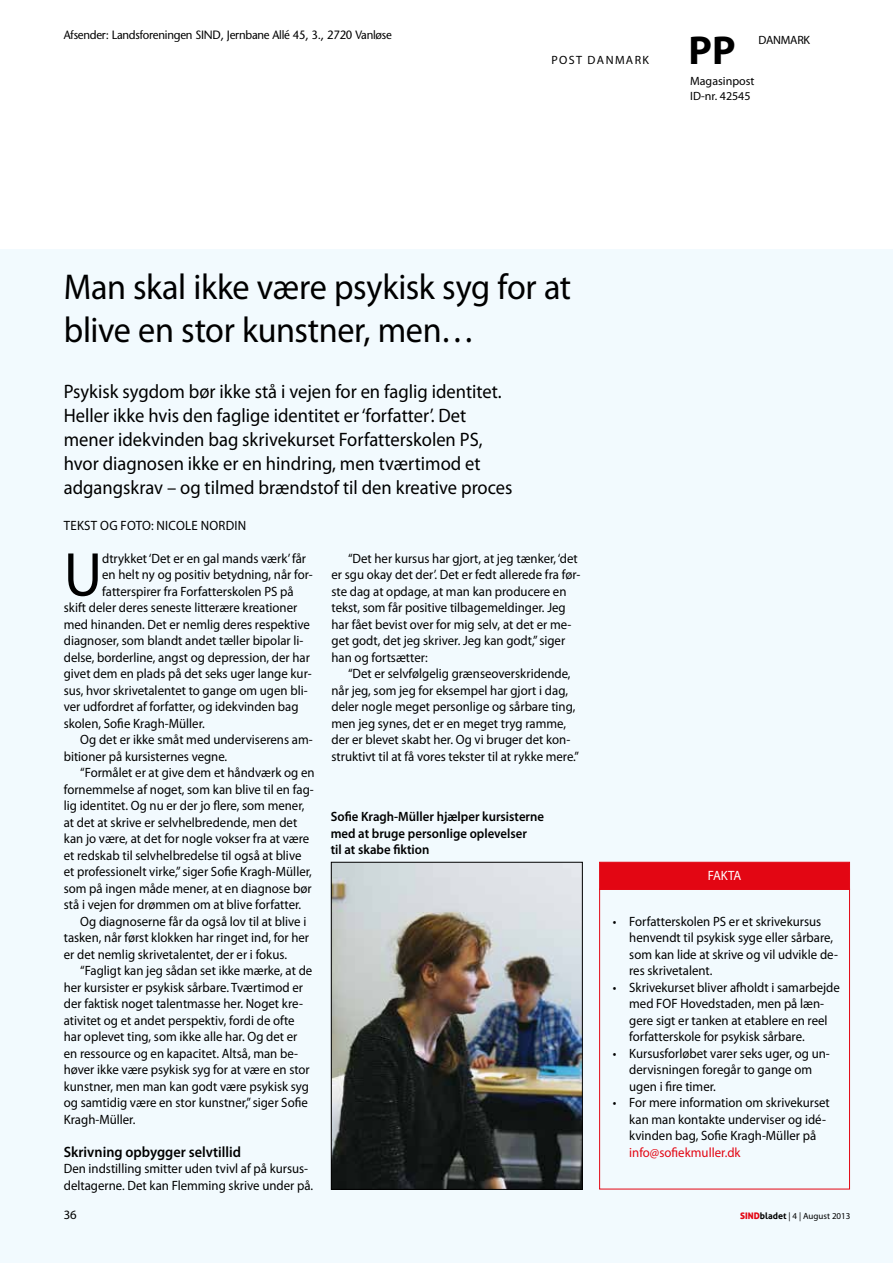
<style>
.page{position:relative;width:893px;height:1263px;background:#fff}
.page>*{position:absolute;margin:0;border:0;box-sizing:border-box;transform-origin:0 0}
.t1{font:62.4px "Myriad Pro";color:#000;scale:.95 1}
.t2{font:700 40.5px "Myriad Pro";color:#000}
.t3{font:36px/43.5px "Myriad Pro";letter-spacing:-.01em;color:#000;scale:.95 1}
.t4{font:19.5px/24px "Myriad Pro";color:#000;scale:.95 1}
.t5{font:600 15px "Myriad Pro";color:#000;scale:.95 1}
.t6{font:13.5px/16.5px "Myriad Pro";color:#000;scale:.95 1}
.t7{font:600 13.5px/16.5px "Myriad Pro";color:#000;scale:.95 1}
.t8{font:13.5px "Myriad Pro";letter-spacing:.02em;color:#000;scale:.95 1}
.t9{font:13.5px "Myriad Pro";color:#e30613;scale:.95 1}
.t10{font:13.5px "Myriad Pro";letter-spacing:-.04em;color:#fff;scale:.95 1}
.t11{font:12.75px "Myriad Pro";color:#000}
.t12{font:12px "Stone Sans";letter-spacing:-.02em;color:#000;scale:.95 1}
.t13{font:12px/15px "Myriad Pro";color:#000}
.t14{font:12px "Myriad Pro";letter-spacing:.12em;color:#000}
.t15{font:12px "Myriad Pro";letter-spacing:-.02em;color:#000}
.t16{font:9px "Myriad Pro";color:#000}
.s1{font-family:"Aller Display";color:#e30613}
.s2{font-family:"Aller";font-weight:700}
</style>
<div class="page">
<div style="left:0;top:249px;width:893px;height:1014px;background:#f2fafe"></div>
<div style="left:599px;top:889px;width:251px;height:300px;border:1px solid #e30613"></div>
<div style="left:599px;top:862px;width:251px;height:28px;background:#e30613;border:1px solid #e30613"></div>
<img style="left:333px;top:864px;width:248px;height:324px">
<div style="left:331px;top:862px;width:252px;height:328px;border:1px solid #000"></div>
<p class="t12" style="left:64px;top:28px;width:347px">Afsender: Landsforeningen SIND, Jernbane Allé 45, 3., 2720 Vanløse</p>
<p class="t14" style="left:551px;top:52px;width:99px">POST DANMARK</p>
<h2 class="t2" style="left:688px;top:24px;width:49px">PP</h2>
<p class="t15" style="left:759px;top:33px;width:53px">DANMARK</p>
<p class="t13" style="left:690px;top:73px;width:66px">Magasinpost<br>ID-nr. 42545</p>
<h3 class="t3" style="left:64px;top:264px;width:536px">Man skal ikke være psykisk syg for at blive en stor kunstner, men…</h3>
<p class="t4" style="left:64px;top:379px;width:474px">Psykisk sygdom bør ikke stå i vejen for en faglig identitet.<br>Heller ikke hvis den faglige identitet er ‘forfatter’. Det mener idekvinden bag skrivekurset Forfatterskolen PS, hvor diagnosen ikke er en hindring, men tværtimod et adgangskrav – og tilmed brændstof til den kreative proces</p>
<p class="t8" style="left:64px;top:517px;width:193px">TEKST OG FOTO: NICOLE NORDIN</p>
<h1 class="t1" style="left:64px;top:536px;width:42px">U</h1>
<p class="t6" style="left:102px;top:550px;width:216px">dtrykket ‘Det er en gal mands værk’ får</p>
<p class="t6" style="left:331px;top:550px;width:264px;text-indent:17px">“Det her kursus har gjort, at jeg tænker, ‘det er sgu okay det der’. Det er fedt allerede fra før&shy;ste dag at opdage, at man kan producere en tekst, som får positive tilbagemeldinger. Jeg har fået bevist over for mig selv, at det er me&shy;get godt, det jeg skriver. Jeg kan godt,” siger han og fortsætter:</p>
<p class="t6" style="left:331px;top:665px;width:262px;text-indent:17px">“Det er selvfølgelig grænseoverskridende, når jeg, som jeg for eksempel har gjort i dag, deler nogle meget personlige og sårbare ting, men jeg synes, det er en meget tryg ramme, der er blevet skabt her. Og vi bruger det kon&shy;struktivt til at få vores tekster til at rykke mere.”</p>
<p class="t6" style="left:102px;top:566px;width:223px">en helt ny og positiv betydning, når for-</p>
<p class="t6" style="left:102px;top:583px;width:203px">fatterspirer fra Forfatterskolen PS på</p>
<p class="t6" style="left:64px;top:599px;width:247px">skift deler deres seneste litterære kreationer</p>
<p class="t6" style="left:64px;top:616px;width:261px">med hinanden. Det er nemlig deres respektive</p>
<p class="t6" style="left:64px;top:632px;width:254px">diagnoser, som blandt andet tæller bipolar li-</p>
<p class="t6" style="left:64px;top:649px;width:261px">delse, borderline, angst og depression, der har</p>
<p class="t6" style="left:64px;top:665px;width:262px">givet dem en plads på det seks uger lange kur-</p>
<p class="t6" style="left:64px;top:682px;width:258px">sus, hvor skrivetalentet to gange om ugen bli-</p>
<p class="t6" style="left:64px;top:698px;width:249px">ver udfordret af forfatter, og idekvinden bag</p>
<p class="t6" style="left:64px;top:715px;width:150px">skolen, Sofie Kragh-Müller.</p>
<p class="t6" style="left:80px;top:731px;width:246px">Og det er ikke småt med underviserens am-</p>
<p class="t6" style="left:64px;top:748px;width:174px">bitioner på kursisternes vegne.</p>
<p class="t6" style="left:80px;top:764px;width:248px">“Formålet er at give dem et håndværk og en</p>
<p class="t6" style="left:64px;top:781px;width:265px">fornemmelse af noget, som kan blive til en fag-</p>
<p class="t6" style="left:64px;top:797px;width:255px">lig identitet. Og nu er der jo flere, som mener,</p>
<p class="t6" style="left:64px;top:814px;width:247px">at det at skrive er selvhelbredende, men det</p>
<p class="t6" style="left:64px;top:830px;width:260px">kan jo være, at det for nogle vokser fra at være</p>
<p class="t6" style="left:64px;top:847px;width:252px">et redskab til selvhelbredelse til også at blive</p>
<p class="t6" style="left:64px;top:863px;width:263px">et professionelt virke,” siger Sofie Kragh-Müller,</p>
<p class="t6" style="left:64px;top:880px;width:262px">som på ingen måde mener, at en diagnose bør</p>
<p class="t6" style="left:64px;top:896px;width:251px">stå i vejen for drømmen om at blive forfatter.</p>
<p class="t6" style="left:80px;top:913px;width:240px">Og diagnoserne får da også lov til at blive i</p>
<p class="t6" style="left:64px;top:929px;width:260px">tasken, når først klokken har ringet ind, for her</p>
<p class="t6" style="left:64px;top:946px;width:236px">er det nemlig skrivetalentet, der er i fokus.</p>
<p class="t6" style="left:80px;top:962px;width:246px">“Fagligt kan jeg sådan set ikke mærke, at de</p>
<p class="t6" style="left:64px;top:979px;width:253px">her kursister er psykisk sårbare. Tværtimod er</p>
<p class="t6" style="left:64px;top:995px;width:253px">der faktisk noget talentmasse her. Noget kre-</p>
<p class="t6" style="left:64px;top:1012px;width:245px">ativitet og et andet perspektiv, fordi de ofte</p>
<p class="t6" style="left:64px;top:1028px;width:247px">har oplevet ting, som ikke alle har. Og det er</p>
<p class="t6" style="left:64px;top:1045px;width:248px">en ressource og en kapacitet. Altså, man be-</p>
<p class="t6" style="left:64px;top:1061px;width:260px">høver ikke være psykisk syg for at være en stor</p>
<p class="t6" style="left:64px;top:1078px;width:260px">kunstner, men man kan godt være psykisk syg</p>
<p class="t6" style="left:64px;top:1094px;width:258px">og samtidig være en stor kunstner,” siger Sofie</p>
<p class="t6" style="left:64px;top:1111px;width:77px">Kragh-Müller.</p>
<p class="t5" style="left:64px;top:1142px;width:188px">Skrivning opbygger selvtillid</p>
<p class="t6" style="left:64px;top:1160px;width:264px">Den indstilling smitter uden tvivl af på kursus&shy;deltagerne. Det kan Flemming skrive under på.</p>
<p class="t7" style="left:331px;top:808px;width:226px">Sofie Kragh-Müller hjælper kursisterne med at bruge personlige oplevelser<br>til at skabe fiktion</p>
<p class="t10" style="left:708px;top:867px;width:37px">FAKTA</p>
<p class="t6" style="left:629px;top:913px;width:221px;text-indent:-16px">• Forfatterskolen PS er et skrivekursus henvendt til psykisk syge eller sårbare, som kan lide at skrive og vil udvikle de&shy;res skrivetalent.</p>
<p class="t6" style="left:629px;top:979px;width:223px;text-indent:-17px">• Skrivekurset bliver afholdt i samarbejde med FOF Hovedstaden, men på læn&shy;gere sigt er tanken at etablere en reel forfatterskole for psykisk sårbare.</p>
<p class="t6" style="left:629px;top:1045px;width:213px;text-indent:-17px">• Kursusforløbet varer seks uger, og un&shy;dervisningen foregår to gange om ugen i fire timer.</p>
<p class="t6" style="left:629px;top:1094px;width:213px;text-indent:-17px">• For mere information om skrivekurset kan man kontakte underviser og idé&shy;kvinden bag, Sofie Kragh-Mü ller på</p>
<p class="t9" style="left:629px;top:1144px;width:119px">info@sofiekmuller.dk</p>
<p class="t11" style="left:64px;top:1207px;width:15px">36</p>
<p class="t16" style="left:740px;top:1210px;width:112px"><span class="s1">SIND</span><span class="s2">bladet</span> | 4 | August 2013</p>
</div>
